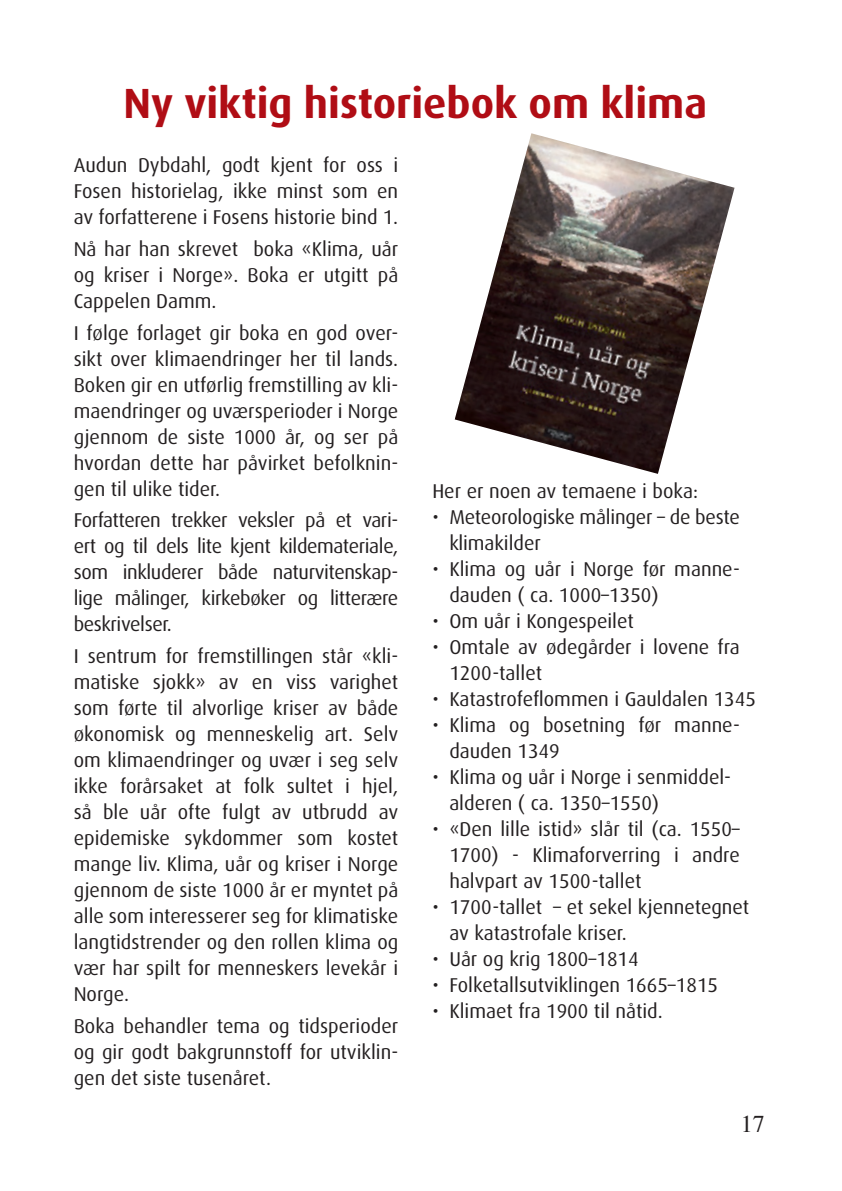
<style>
.page{position:relative;width:842px;height:1191px;background:#fff}
.page>*{position:absolute;margin:0;border:0;box-sizing:border-box;transform-origin:0 0}
.t1{font:700 42.2px "Dax";color:#b00d15}
.t2{font:24px "Times";color:#231f20}
.t3{font:20px/26px "Dax";color:#231f20;text-align:justify}
</style>
<div class="page">
<img style="left:455px;top:133px;width:279px;height:341px">
<h1 class="t1" style="left:123px;top:79px;width:585px">Ny viktig historiebok om klima</h1>
<p class="t3" style="left:74px;top:152px;width:326px">Audun Dybdahl, godt kjent for oss i Fosen historielag, ikke minst som en av forfatterene i Fosens historie bind 1.</p>
<p class="t3" style="left:74px;top:236px;width:326px">Nå har han skrevet boka «Klima, uår og kriser i Norge». Boka er utgitt på Cappelen Damm.</p>
<p class="t3" style="left:74px;top:320px;width:326px">I følge forlaget gir boka en god over&shy;sikt over klimaendringer her til lands.<br>Boken gir en utførlig fremstilling av kli&shy;maendringer og uværsperioder i Norge gjennom de siste 1000 år, og ser på hvordan dette har påvirket befolknin&shy;gen til ulike tider.</p>
<p class="t3" style="left:74px;top:507px;width:326px">Forfatteren trekker veksler på et vari&shy;ert og til dels lite kjent kildemateriale, som inkluderer både naturvitenskap&shy;lige målinger, kirkebøker og litterære beskrivelser.</p>
<p class="t3" style="left:74px;top:643px;width:326px">I sentrum for fremstillingen står «kli&shy;matiske sjokk» av en viss varighet som førte til alvorlige kriser av både økonomisk og menneskelig art. Selv om klimaendringer og uvær i seg selv ikke forårsaket at folk sultet i hjel, så ble uår ofte fulgt av utbrudd av epidemiske sykdommer som kostet mange liv. Klima, uår og kriser i Norge gjennom de siste 1000 år er myntet på alle som interesserer seg for klimatiske langtidstrender og den rollen klima og vær har spilt for menneskers levekår i Norge.</p>
<p class="t3" style="left:74px;top:1013px;width:326px">Boka behandler tema og tidsperioder og gir godt bakgrunnstoff for utviklin&shy;gen det siste tusenåret.</p>
<p class="t3" style="left:432px;top:478px;width:267px">Her er noen av temaene i boka:</p>
<p class="t3" style="left:449px;top:504px;width:292px;text-indent:-17px">• Meteorologiske målinger – de beste klimakilder</p>
<p class="t3" style="left:449px;top:556px;width:292px;text-indent:-17px">• Klima og uår i Norge før manne&shy;dauden ( ca. 1000–1350)</p>
<p class="t3" style="left:432px;top:608px;width:203px">• Om uår i Kongespeilet</p>
<p class="t3" style="left:449px;top:634px;width:292px;text-indent:-17px">• Omtale av ødegårder i lovene fra<br>1200-tallet</p>
<p class="t3" style="left:432px;top:686px;width:325px">• Katastrofeflommen i Gauldalen 1345</p>
<p class="t3" style="left:449px;top:712px;width:292px;text-indent:-17px">• Klima og bosetning før manne&shy;dauden 1349</p>
<p class="t3" style="left:449px;top:764px;width:283px;text-indent:-17px">• Klima og uår i Norge i senmiddel&shy;alderen ( ca. 1350–1550)</p>
<p class="t3" style="left:449px;top:816px;width:292px;text-indent:-17px">• «Den lille istid» slår til (ca. 1550– 1700) - Klimaforverring i andre halvpart av 1500-tallet</p>
<p class="t3" style="left:449px;top:894px;width:301px;text-indent:-17px">• 1700-tallet – et sekel kjennetegnet av katastrofale kriser.</p>
<p class="t3" style="left:432px;top:946px;width:208px">• Uår og krig 1800–1814</p>
<p class="t3" style="left:432px;top:972px;width:287px">• Folketallsutviklingen 1665–1815</p>
<p class="t3" style="left:432px;top:998px;width:232px">• Klimaet fra 1900 til nåtid.</p>
<p class="t2" style="left:741px;top:1101px;width:25px">17</p>
</div>
